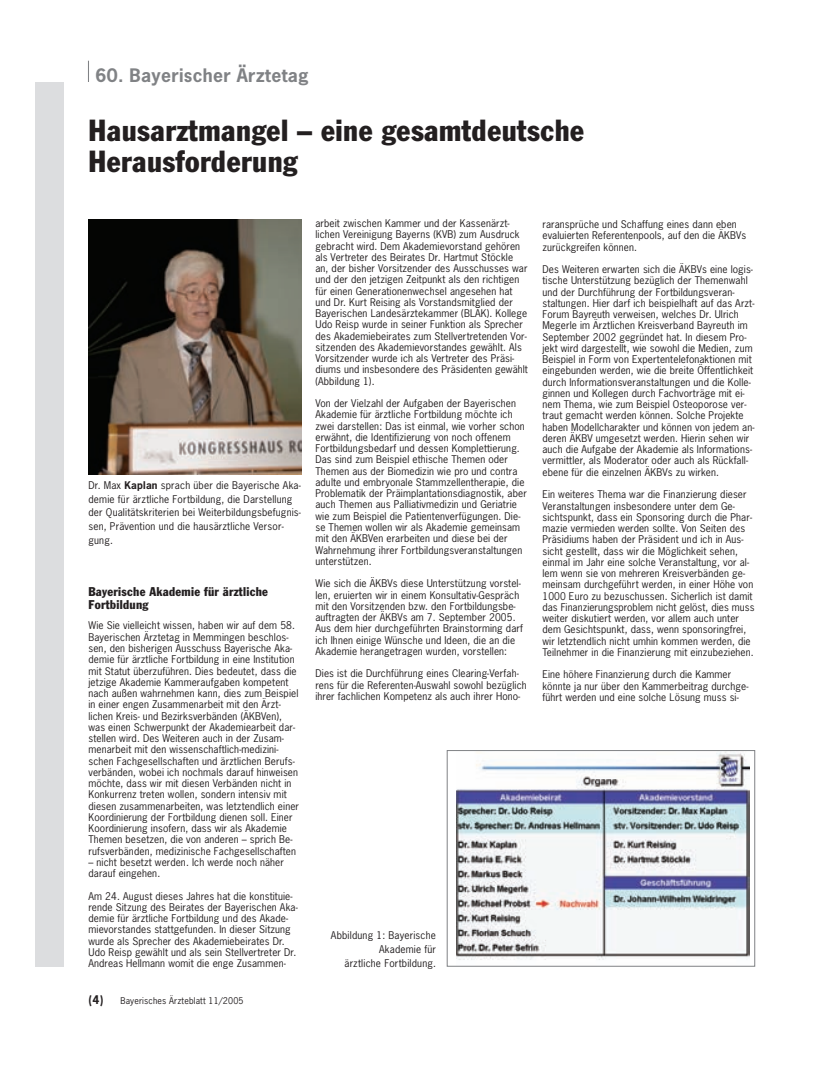
<style>
.page{position:relative;width:837px;height:1085px;background:#fff}
.page>*{position:absolute;margin:0;border:0;box-sizing:border-box;transform-origin:0 0}
.t1{font:condensed 30px/31.2px "Franklin Gothic";letter-spacing:.015em;color:#231f20}
.t2{font:700 17.5px "News Gothic";letter-spacing:.02em;color:#808285}
.t3{font:condensed 12.5px/13.8px "Franklin Gothic";letter-spacing:.02em;color:#231f20}
.t4{font:10px/11.2px "News Gothic";letter-spacing:.01em;color:#231f20}
.t5{font:8.75px "News Gothic";letter-spacing:.015em;color:#231f20}
.s1{font-weight:700}
.s2{font-weight:700;font-size:11.25px}
</style>
<div class="page">
<svg style="left:88px;top:61px;width:1px;height:21px"></svg>
<div style="left:35px;top:82px;width:29px;height:884px;background:#dcdddf"></div>
<img style="left:88px;top:219px;width:213px;height:255px">
<img style="left:456px;top:752px;width:293px;height:208px">
<div style="left:446px;top:750px;width:309px;height:216px;border:1px solid #808285"></div>
<h2 class="t2" style="left:95px;top:68px;width:214px">60. Bayerischer Ärztetag</h2>
<h1 class="t1" style="left:88px;top:116px;width:497px">Hausarztmangel – eine gesamtdeutsche<br>Herausforderung</h1>
<p class="t4" style="left:88px;top:479px;width:214px;line-height:13.8px">Dr. Max <span class="s1">Kaplan</span> sprach über die Bayerische Aka&shy;demie für ärztliche Fortbildung, die Darstellung der Qualitätskriterien bei Weiterbildungsbefugnis&shy;sen, Prävention und die hausärztliche Versor&shy;gung.</p>
<p class="t3" style="left:88px;top:585px;width:181px">Bayerische Akademie für ärztliche<br>Fortbildung</p>
<p class="t4" style="left:88px;top:620px;width:212px">Wie Sie vielleicht wissen, haben wir auf dem 58.<br>Bayerischen Ärztetag in Memmingen beschlos&shy;sen, den bisherigen Ausschuss Bayerische Aka&shy;demie für ärztliche Fortbildung in eine Institution mit Statut überzuführen. Dies bedeutet, dass die jetzige Akademie Kammeraufgaben kompetent nach außen wahrnehmen kann, dies zum Beispiel in einer engen Zusammenarbeit mit den Ärzt&shy;lichen Kreis- und Bezirksverbänden (ÄKBVen), was einen Schwerpunkt der Akademiearbeit dar&shy;stellen wird. Des Weiteren auch in der Zusam&shy;menarbeit mit den wissenschaftlich-medizini&shy;schen Fachgesellschaften und ärztlichen Berufs&shy;verbänden, wobei ich nochmals darauf hinweisen möchte, dass wir mit diesen Verbänden nicht in Konkurrenz treten wollen, sondern intensiv mit diesen zusammenarbeiten, was letztendlich einer Koordinierung der Fortbildung dienen soll. Einer Koordinierung insofern, dass wir als Akademie Themen besetzen, die von anderen – sprich Be&shy;rufsverbänden, medizinische Fachgesellschaften</p>
<p class="t4" style="left:88px;top:857px;width:197px">– nicht besetzt werden. Ich werde noch näher darauf eingehen.</p>
<p class="t4" style="left:88px;top:890px;width:211px">Am 24. August dieses Jahres hat die konstituie&shy;rende Sitzung des Beirates der Bayerischen Aka&shy;demie für ärztliche Fortbildung und des Akade&shy;mievorstandes stattgefunden. In dieser Sitzung wurde als Sprecher des Akademiebeirates Dr.<br>Udo Reisp gewählt und als sein Stellvertreter Dr.<br>Andreas Hellmann womit die enge Zusammen-</p>
<p class="t5" style="left:88px;top:996px;width:156px"><span class="s2">(4)</span> Bayerisches Ärzteblatt 11/2005</p>
<p class="t4" style="left:315px;top:218px;width:214px">arbeit zwischen Kammer und der Kassenärzt&shy;lichen Vereinigung Bayerns (KVB) zum Ausdruck gebracht wird. Dem Akademievorstand gehören als Vertreter des Beirates Dr. Hartmut Stöckle an, der bisher Vorsitzender des Ausschusses war und der den jetzigen Zeitpunkt als den richtigen für einen Generationenwechsel angesehen hat und Dr. Kurt Reising als Vorstandsmitglied der Bayerischen Landesärztekammer (BLÄK). Kollege Udo Reisp wurde in seiner Funktion als Sprecher des Akademiebeirates zum Stellvertretenden Vor&shy;sitzenden des Akademievorstandes gewählt. Als Vorsitzender wurde ich als Vertreter des Präsi&shy;diums und insbesondere des Präsidenten gewählt (Abbildung 1).</p>
<p class="t4" style="left:315px;top:398px;width:213px">Von der Vielzahl der Aufgaben der Bayerischen Akademie für ärztliche Fortbildung möchte ich zwei darstellen: Das ist einmal, wie vorher schon erwähnt, die Identifizierung von noch offenem Fortbildungsbedarf und dessen Komplettierung.<br>Das sind zum Beispiel ethische Themen oder Themen aus der Biomedizin wie pro und contra adulte und embryonale Stammzellentherapie, die Problematik der Präimplantationsdiagnostik, aber auch Themen aus Palliativmedizin und Geriatrie wie zum Beispiel die Patientenverfügungen. Die&shy;se Themen wollen wir als Akademie gemeinsam mit den ÄKBVen erarbeiten und diese bei der Wahrnehmung ihrer Fortbildungsveranstaltungen unterstützen.</p>
<p class="t4" style="left:315px;top:578px;width:209px">Wie sich die ÄKBVs diese Unterstützung vorstel&shy;len, eruierten wir in einem Konsultativ-Gespräch mit den Vorsitzenden bzw. den Fortbildungsbe&shy;auftragten der ÄKBVs am 7. September 2005.<br>Aus dem hier durchgeführten Brainstorming darf ich Ihnen einige Wünsche und Ideen, die an die Akademie herangetragen wurden, vorstellen:</p>
<p class="t4" style="left:315px;top:668px;width:213px">Dies ist die Durchführung eines Clearing-Verfah&shy;rens für die Referenten-Auswahl sowohl bezüglich ihrer fachlichen Kompetenz als auch ihrer Hono-</p>
<p class="t4" style="left:542px;top:219px;width:205px">raransprüche und Schaffung eines dann eben evaluierten Referentenpools, auf den die ÄKBVs zurückgreifen können.</p>
<p class="t4" style="left:542px;top:264px;width:213px">Des Weiteren erwarten sich die ÄKBVs eine logis&shy;tische Unterstützung bezüglich der Themenwahl und der Durchführung der Fortbildungsveran&shy;staltungen. Hier darf ich beispielhaft auf das Arzt-Forum Bayreuth verweisen, welches Dr. Ulrich Megerle im Ärztlichen Kreisverband Bayreuth im September 2002 gegründet hat. In diesem Pro&shy;jekt wird dargestellt, wie sowohl die Medien, zum Beispiel in Form von Expertentelefonaktionen mit eingebunden werden, wie die breite Öffentlichkeit durch Informationsveranstaltungen und die Kolle&shy;ginnen und Kollegen durch Fachvorträge mit ei&shy;nem Thema, wie zum Beispiel Osteoporose ver&shy;traut gemacht werden können. Solche Projekte haben Modellcharakter und können von jedem an&shy;deren ÄKBV umgesetzt werden. Hierin sehen wir auch die Aufgabe der Akademie als Informations&shy;vermittler, als Moderator oder auch als Rückfall&shy;ebene für die einzelnen ÄKBVs zu wirken.</p>
<p class="t4" style="left:542px;top:489px;width:213px">Ein weiteres Thema war die Finanzierung dieser Veranstaltungen insbesondere unter dem Ge&shy;sichtspunkt, dass ein Sponsoring durch die Phar&shy;mazie vermieden werden sollte. Von Seiten des Präsidiums haben der Präsident und ich in Aus&shy;sicht gestellt, dass wir die Möglichkeit sehen, einmal im Jahr eine solche Veranstaltung, vor al&shy;lem wenn sie von mehreren Kreisverbänden ge&shy;meinsam durchgeführt werden, in einer Höhe von 1000 Euro zu bezuschussen. Sicherlich ist damit das Finanzierungsproblem nicht gelöst, dies muss weiter diskutiert werden, vor allem auch unter dem Gesichtspunkt, dass, wenn sponsoringfrei, wir letztendlich nicht umhin kommen werden, die Teilnehmer in die Finanzierung mit einzubeziehen.</p>
<p class="t4" style="left:542px;top:669px;width:207px">Eine höhere Finanzierung durch die Kammer könnte ja nur über den Kammerbeitrag durchge&shy;führt werden und eine solche Lösung muss si-</p>
<p class="t4" style="left:331px;top:929px;width:107px;line-height:13.8px;text-align:right">Abbildung 1: Bayerische<br>Akademie für<br>ärztliche Fortbildung.</p>
</div>
